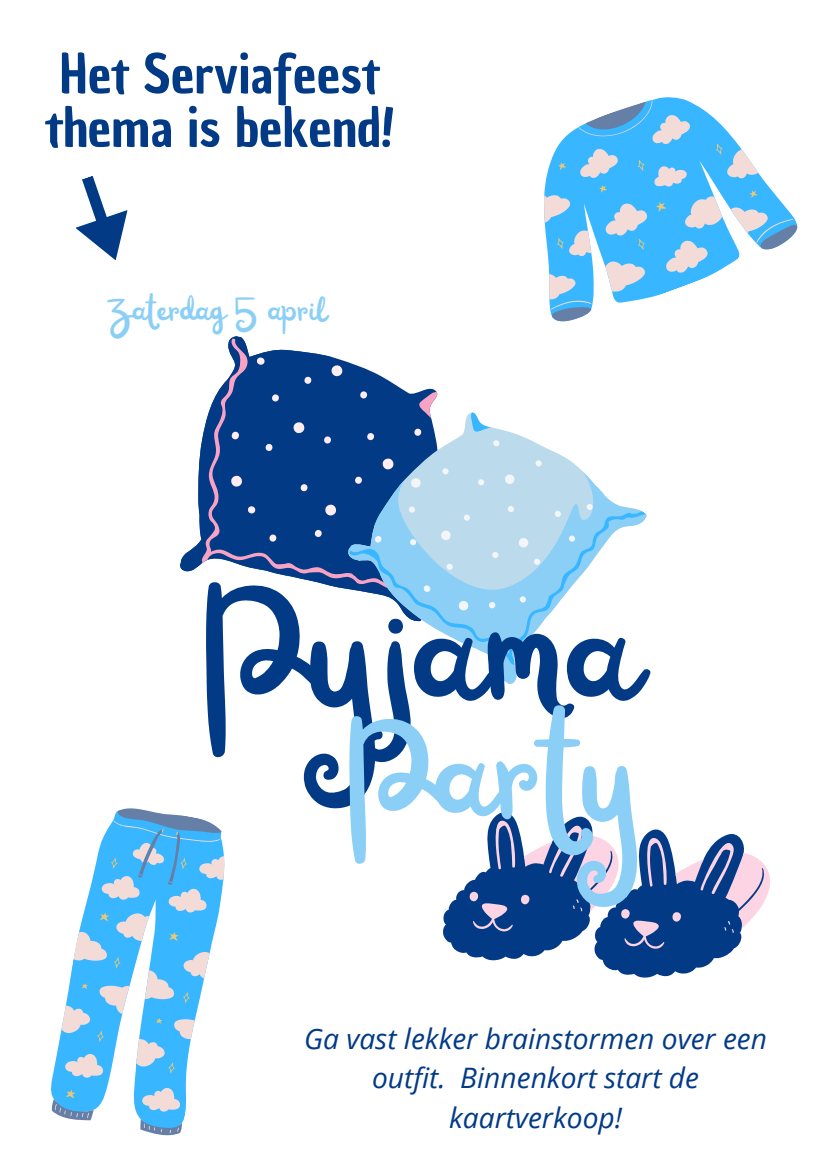
<style>
.page{position:relative;width:823px;height:1163px;background:#fff}
.page>*{position:absolute;margin:0;border:0;box-sizing:border-box;transform-origin:0 0}
.t1{font:187.69px "Railey";color:#023a86}
.t2{font:158.38px "Railey";color:#8bcff6}
.t3{font:52.5px/53.4px "Chau Philomene One";color:#023a86}
.t4{font:38.81px "Railey";color:#8bcff6}
.t5{font:italic 28.19px/39.4px "Open Sans";color:#023a86;text-align:center}
</style>
<div class="page">
<svg style="left:189px;top:337px;width:205px;height:251px;fill:#023a86"></svg>
<svg style="left:270px;top:393px;width:11px;height:10px"></svg>
<svg style="left:302px;top:375px;width:11px;height:10px"></svg>
<svg style="left:263px;top:442px;width:11px;height:10px"></svg>
<svg style="left:231px;top:431px;width:8px;height:9px"></svg>
<svg style="left:298px;top:483px;width:11px;height:9px"></svg>
<svg style="left:247px;top:506px;width:9px;height:8px"></svg>
<svg style="left:322px;top:435px;width:11px;height:10px"></svg>
<svg style="left:256px;top:357px;width:9px;height:8px"></svg>
<svg style="left:312px;top:528px;width:12px;height:10px"></svg>
<svg style="left:267px;top:533px;width:11px;height:10px"></svg>
<svg style="left:292px;top:421px;width:13px;height:13px"></svg>
<svg style="left:230px;top:474px;width:13px;height:14px"></svg>
<svg style="left:324px;top:503px;width:13px;height:13px"></svg>
<svg style="left:330px;top:364px;width:13px;height:13px"></svg>
<svg style="left:339px;top:384px;width:308px;height:300px"></svg>
<svg style="left:347px;top:386px;width:299px;height:296px"></svg>
<svg style="left:440px;top:465px;width:11px;height:12px"></svg>
<svg style="left:407px;top:536px;width:11px;height:12px"></svg>
<svg style="left:475px;top:476px;width:11px;height:12px"></svg>
<svg style="left:406px;top:504px;width:11px;height:11px"></svg>
<svg style="left:444px;top:561px;width:11px;height:11px"></svg>
<svg style="left:422px;top:584px;width:9px;height:9px"></svg>
<svg style="left:489px;top:549px;width:11px;height:11px"></svg>
<svg style="left:487px;top:600px;width:9px;height:9px"></svg>
<svg style="left:461px;top:512px;width:11px;height:11px"></svg>
<svg style="left:371px;top:525px;width:12px;height:19px"></svg>
<svg style="left:533px;top:458px;width:11px;height:11px"></svg>
<svg style="left:463px;top:410px;width:38px;height:39px"></svg>
<svg style="left:552px;top:508px;width:11px;height:11px"></svg>
<svg style="left:531px;top:556px;width:11px;height:11px"></svg>
<svg style="left:517px;top:594px;width:11px;height:11px"></svg>
<svg style="left:584px;top:501px;width:11px;height:11px"></svg>
<svg style="left:566px;top:533px;width:11px;height:11px"></svg>
<svg style="left:505px;top:503px;width:11px;height:12px"></svg>
<svg style="left:438px;top:528px;width:14px;height:14px"></svg>
<svg style="left:456px;top:598px;width:14px;height:14px"></svg>
<svg style="left:502px;top:472px;width:14px;height:14px"></svg>
<svg style="left:516px;top:536px;width:14px;height:14px"></svg>
<svg style="left:408px;top:476px;width:16px;height:14px"></svg>
<svg style="left:443px;top:812px;width:327px;height:165px"></svg>
<svg style="left:544px;top:100px;width:254px;height:222px"></svg>
<svg style="left:51px;top:808px;width:174px;height:328px"></svg>
<svg style="left:75px;top:176px;width:52px;height:84px"></svg>
<h4 class="t3" style="left:45px;top:48px;width:350px">Het Serviafeest thema is bekend!</h4>
<p class="t4" style="left:110px;top:290px;width:217px">Zaterdag 5 april</p>
<h3 class="t1" style="left:197px;top:553px;width:436px">Pyjama</h3>
<p class="t2" style="left:341px;top:692px;width:298px">Party</p>
<p class="t5" style="left:304px;top:1018px;width:464px">Ga vast lekker brainstormen over een outfit. Binnenkort start de kaartverkoop!</p>
</div>
